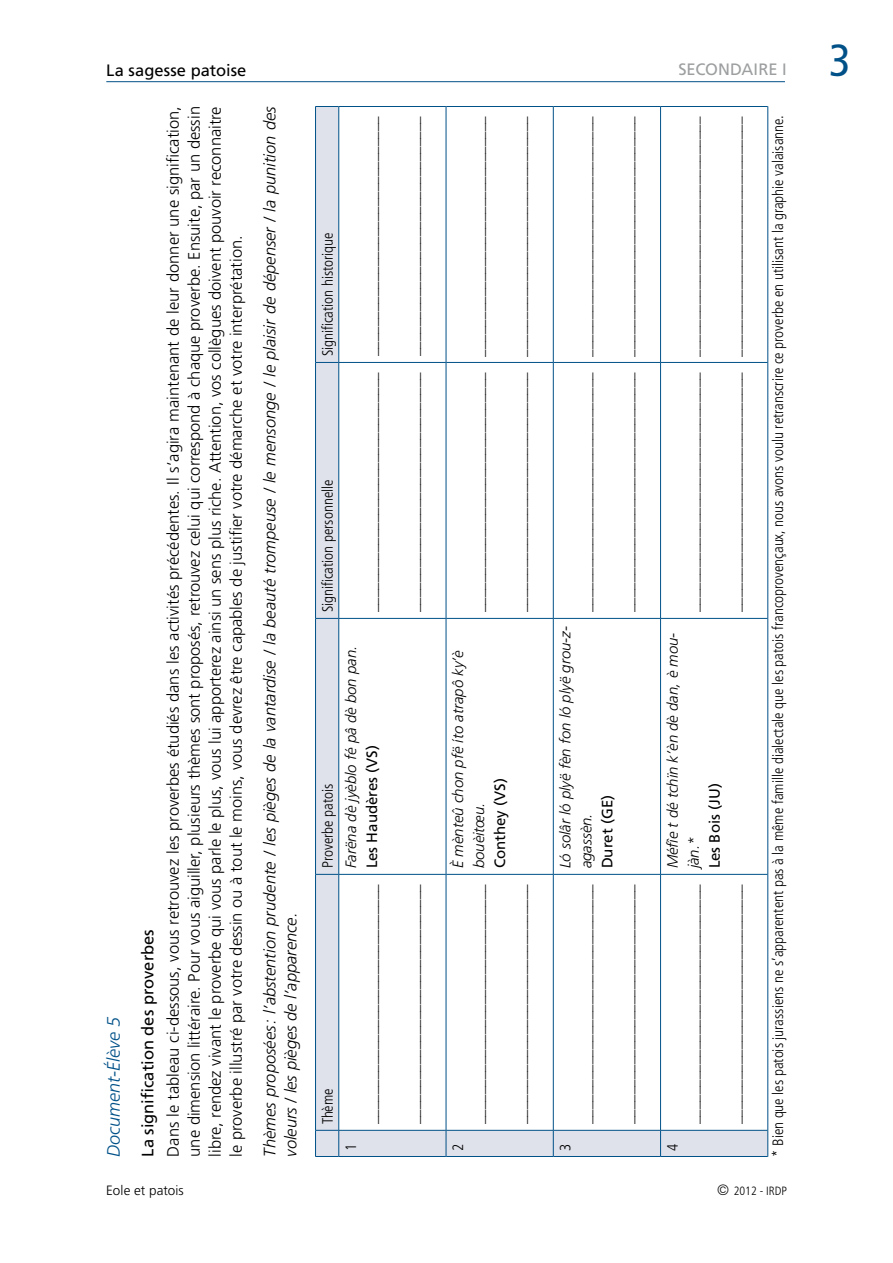
<style>
.page{position:relative;width:893px;height:1263px;background:#fff}
.page>*{position:absolute;margin:0;border:0;box-sizing:border-box;transform-origin:0 0}
.t1{font:condensed 45px "Frutiger";color:#005188}
.t2{font:italic 300 18px "Frutiger";color:#005188}
.t3{font:300 16.5px/21px "Frutiger";color:#000;text-align:justify}
.t4{font:italic 300 16.5px/21px "Frutiger";color:#000}
.t5{font:16.5px "Frutiger";color:#000}
.t6{font:16.5px "Frutiger";color:#9c9e9f}
.t7{font:300 condensed 15px "Frutiger";color:#000}
.t8{font:italic 300 15px/21px "Frutiger";color:#000}
.t9{font:15px "Frutiger";color:#000}
.t10{font:300 13.5px "Frutiger";color:#000}
.t11{font:300 condensed 12px "Frutiger";color:#000}
.s1{font-style:inherit}
.s2{font-size:15px}
</style>
<div class="page">
<hr style="left:106px;top:81px;width:679px;height:1px;background:#005188">
<svg style="left:316px;top:107px;width:452px;height:1049px"></svg>
<svg style="left:316px;top:874px;width:23px;height:1px"></svg>
<svg style="left:316px;top:618px;width:23px;height:1px"></svg>
<svg style="left:316px;top:362px;width:23px;height:1px"></svg>
<hr style="left:339px;top:874px;width:107px;height:1px;background:#005188">
<hr style="left:339px;top:618px;width:107px;height:1px;background:#005188">
<hr style="left:339px;top:362px;width:107px;height:1px;background:#005188">
<svg style="left:446px;top:1131px;width:1px;height:25px"></svg>
<hr style="left:446px;top:874px;width:1px;height:256px;background:#005188">
<hr style="left:446px;top:618px;width:1px;height:256px;background:#005188">
<hr style="left:446px;top:874px;width:107px;height:1px;background:#005188">
<hr style="left:446px;top:362px;width:1px;height:256px;background:#005188">
<hr style="left:446px;top:618px;width:107px;height:1px;background:#005188">
<hr style="left:446px;top:106px;width:1px;height:256px;background:#005188">
<hr style="left:446px;top:362px;width:107px;height:1px;background:#005188">
<svg style="left:553px;top:1131px;width:1px;height:25px"></svg>
<hr style="left:553px;top:874px;width:1px;height:256px;background:#005188">
<hr style="left:553px;top:618px;width:1px;height:256px;background:#005188">
<hr style="left:553px;top:874px;width:107px;height:1px;background:#005188">
<hr style="left:553px;top:362px;width:1px;height:256px;background:#005188">
<hr style="left:553px;top:618px;width:107px;height:1px;background:#005188">
<hr style="left:553px;top:106px;width:1px;height:256px;background:#005188">
<hr style="left:553px;top:362px;width:107px;height:1px;background:#005188">
<svg style="left:660px;top:1130px;width:1px;height:27px"></svg>
<hr style="left:660px;top:874px;width:1px;height:256px;background:#005188">
<hr style="left:660px;top:618px;width:1px;height:256px;background:#005188">
<hr style="left:661px;top:874px;width:107px;height:1px;background:#005188">
<hr style="left:660px;top:362px;width:1px;height:256px;background:#005188">
<hr style="left:661px;top:618px;width:107px;height:1px;background:#005188">
<hr style="left:660px;top:106px;width:1px;height:256px;background:#005188">
<hr style="left:661px;top:362px;width:107px;height:1px;background:#005188">
<hr style="left:339px;top:106px;width:107px;height:1px;background:#005188">
<hr style="left:446px;top:106px;width:107px;height:1px;background:#005188">
<hr style="left:553px;top:106px;width:107px;height:1px;background:#005188">
<hr style="left:661px;top:106px;width:107px;height:1px;background:#005188">
<hr style="left:768px;top:874px;width:1px;height:256px;background:#005188">
<hr style="left:768px;top:618px;width:1px;height:256px;background:#005188">
<hr style="left:768px;top:362px;width:1px;height:256px;background:#005188">
<hr style="left:768px;top:106px;width:1px;height:256px;background:#005188">
<hr style="left:315px;top:874px;width:1px;height:256px;background:#005188">
<hr style="left:315px;top:618px;width:1px;height:256px;background:#005188">
<hr style="left:315px;top:362px;width:1px;height:256px;background:#005188">
<hr style="left:315px;top:106px;width:1px;height:256px;background:#005188">
<svg style="left:316px;top:106px;width:23px;height:1px"></svg>
<hr style="left:339px;top:874px;width:1px;height:256px;background:#005188">
<hr style="left:339px;top:618px;width:1px;height:256px;background:#005188">
<hr style="left:339px;top:362px;width:1px;height:256px;background:#005188">
<hr style="left:339px;top:106px;width:1px;height:256px;background:#005188">
<svg style="left:315px;top:1130px;width:25px;height:27px"></svg>
<hr style="left:339px;top:1156px;width:107px;height:1px;background:#005188">
<hr style="left:339px;top:1130px;width:107px;height:1px;background:#005188">
<hr style="left:446px;top:1156px;width:107px;height:1px;background:#005188">
<hr style="left:446px;top:1130px;width:107px;height:1px;background:#005188">
<hr style="left:553px;top:1156px;width:107px;height:1px;background:#005188">
<hr style="left:553px;top:1130px;width:107px;height:1px;background:#005188">
<hr style="left:661px;top:1156px;width:107px;height:1px;background:#005188">
<hr style="left:661px;top:1130px;width:107px;height:1px;background:#005188">
<svg style="left:768px;top:1130px;width:1px;height:27px"></svg>
<p class="t5" style="left:106px;top:61px;width:142px">La sagesse patoise</p>
<p class="t6" style="left:678px;top:59px;width:110px">SECONDAIRE <span class="s1">I</span></p>
<p class="t2" style="left:103px;top:1157px;width:142px;rotate:-90deg">Document-Élève 5</p>
<p class="t5" style="left:138px;top:1157px;width:229px;rotate:-90deg">La signification des proverbes</p>
<p class="t3" style="left:163px;top:1157px;width:1052px;rotate:-90deg">Dans le tableau ci-dessous, vous retrouvez les proverbes étudiés dans les activités précédentes. Il s’agira maintenant de leur donner une signification, une dimension littéraire. Pour vous aiguiller, plusieurs thèmes sont proposés, retrouvez celui qui correspond à chaque proverbe. Ensuite, par un dessin libre, rendez vivant le proverbe qui vous parle le plus, vous lui apporterez ainsi un sens plus riche. Attention, vos collègues doivent pouvoir reconnaitre le proverbe illustré par votre dessin ou à tout le moins, vous devrez être capables de justifier votre démarche et votre interprétation.</p>
<p class="t4" style="left:260px;top:1157px;width:1052px;rotate:-90deg">Thèmes proposées: l’abstention prudente / les pièges de la vantardise / la beauté trompeuse / le mensonge / le plaisir de dépenser / la punition des voleurs / les pièges de l’apparence.</p>
<p class="t7" style="left:319px;top:356px;width:126px;rotate:-90deg">Signification historique</p>
<p class="t7" style="left:319px;top:612px;width:134px;rotate:-90deg">Signification personnelle</p>
<p class="t7" style="left:363px;top:356px;width:241px;rotate:-90deg">________________________________</p>
<p class="t7" style="left:405px;top:356px;width:241px;rotate:-90deg">________________________________</p>
<p class="t7" style="left:363px;top:612px;width:242px;rotate:-90deg">________________________________</p>
<p class="t7" style="left:405px;top:612px;width:242px;rotate:-90deg">________________________________</p>
<p class="t7" style="left:319px;top:868px;width:86px;rotate:-90deg">Proverbe patois</p>
<p class="t7" style="left:319px;top:1124px;width:37px;rotate:-90deg">Thème</p>
<p class="t8" style="left:341px;top:868px;width:224px;rotate:-90deg">Farëna dè jyèblo fé pâ dè bon pan.</p>
<p class="t9" style="left:363px;top:868px;width:125px;rotate:-90deg">Les Haudères (VS)</p>
<p class="t7" style="left:363px;top:1124px;width:241px;rotate:-90deg">________________________________</p>
<p class="t7" style="left:405px;top:1124px;width:241px;rotate:-90deg">________________________________</p>
<p class="t7" style="left:342px;top:1150px;width:9px;rotate:-90deg">1</p>
<p class="t7" style="left:471px;top:356px;width:241px;rotate:-90deg">________________________________</p>
<p class="t7" style="left:513px;top:356px;width:241px;rotate:-90deg">________________________________</p>
<p class="t7" style="left:471px;top:612px;width:242px;rotate:-90deg">________________________________</p>
<p class="t7" style="left:513px;top:612px;width:242px;rotate:-90deg">________________________________</p>
<p class="t8" style="left:448px;top:868px;width:220px;rotate:-90deg">È mènteû chon pfë íto atrapô ky’è bouèitœu.</p>
<p class="t9" style="left:491px;top:868px;width:91px;rotate:-90deg">Conthey (VS)</p>
<p class="t7" style="left:450px;top:1150px;width:9px;rotate:-90deg">2</p>
<p class="t7" style="left:471px;top:1124px;width:241px;rotate:-90deg">________________________________</p>
<p class="t7" style="left:513px;top:1124px;width:241px;rotate:-90deg">________________________________</p>
<p class="t7" style="left:578px;top:356px;width:241px;rotate:-90deg">________________________________</p>
<p class="t7" style="left:620px;top:356px;width:241px;rotate:-90deg">________________________________</p>
<p class="t7" style="left:578px;top:612px;width:241px;rotate:-90deg">________________________________</p>
<p class="t7" style="left:620px;top:612px;width:241px;rotate:-90deg">________________________________</p>
<p class="t8" style="left:555px;top:868px;width:244px;rotate:-90deg">Ló solâr ló plyë fèn fon ló plyë grou-z&shy;agassèn.</p>
<p class="t9" style="left:598px;top:868px;width:75px;rotate:-90deg">Duret (GE)</p>
<p class="t7" style="left:557px;top:1150px;width:9px;rotate:-90deg">3</p>
<p class="t7" style="left:578px;top:1124px;width:241px;rotate:-90deg">________________________________</p>
<p class="t7" style="left:620px;top:1124px;width:241px;rotate:-90deg">________________________________</p>
<p class="t7" style="left:685px;top:356px;width:241px;rotate:-90deg">________________________________</p>
<p class="t7" style="left:727px;top:356px;width:241px;rotate:-90deg">________________________________</p>
<p class="t7" style="left:769px;top:1157px;width:1043px;rotate:-90deg">* Bien que les patois jurassiens ne s’apparentent pas à la même famille dialectale que les patois francoprovençaux, nous avons voulu retranscrire ce proverbe en utilisant la graphie valaisanne.</p>
<p class="t7" style="left:685px;top:612px;width:241px;rotate:-90deg">________________________________</p>
<p class="t7" style="left:727px;top:612px;width:241px;rotate:-90deg">________________________________</p>
<p class="t8" style="left:662px;top:868px;width:237px;rotate:-90deg">Méfîe t dé tchïn k’èn dè dan, è mou&shy;jàn.*</p>
<p class="t9" style="left:706px;top:868px;width:87px;rotate:-90deg">Les Bois (JU)</p>
<p class="t7" style="left:685px;top:1124px;width:241px;rotate:-90deg">________________________________</p>
<p class="t7" style="left:727px;top:1124px;width:241px;rotate:-90deg">________________________________</p>
<p class="t7" style="left:664px;top:1150px;width:9px;rotate:-90deg">4</p>
<p class="t10" style="left:106px;top:1183px;width:79px">Eole et patois</p>
<p class="t11" style="left:717px;top:1184px;width:71px"><span class="s2">©</span> 2012 - IRDP</p>
<h1 class="t1" style="left:829px;top:34px;width:23px">3</h1>
</div>
